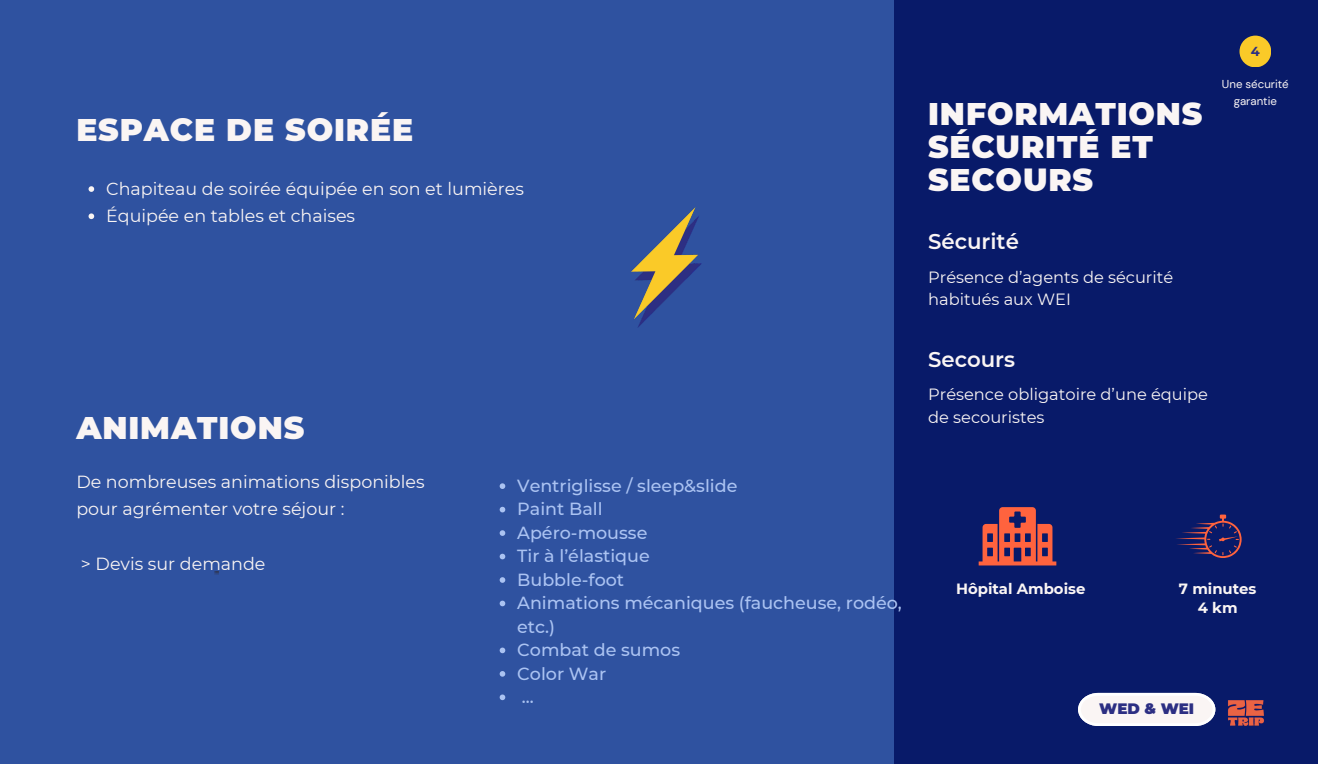
<style>
.page{position:relative;width:1318px;height:764px;background:#fff}
.page>*{position:absolute;margin:0;border:0;box-sizing:border-box;transform-origin:0 0}
.t1{font:900 31.25px/32.8px "Montserrat";letter-spacing:.03em;color:#faf5f4}
.t2{font:600 21.25px "Montserrat";color:#faf5f4}
.t3{font:17.5px/27.2px "Montserrat";color:#faf5f4}
.t4{font:500 17.5px/23.5px "Montserrat";color:#abc3f2}
.t5{font:16.25px/22.5px "Montserrat";color:#faf5f4}
.t6{font:900 15.12px "Montserrat";color:#2c2f83}
.t7{font:700 14.88px/19.8px "Montserrat";color:#faf5f4;text-align:center}
.t8{font:700 13px "Montserrat";color:#2c2f83}
.t9{font:11.5px/17px "DM Sans";color:#faf5f4;text-align:center}
</style>
<div class="page">
<div style="left:0;top:0;width:1317px;height:763px;background:#2f52a0"></div>
<img style="left:631px;top:208px;width:71px;height:119px">
<div style="left:894px;top:0;width:423px;height:763px;background:#081a69"></div>
<svg style="left:214px;top:571px;width:5px;height:3px"></svg>
<div style="left:1239px;top:36px;width:31px;height:31px;background:#faca28;border-radius:50%"></div>
<img style="left:1228px;top:700px;width:36px;height:26px">
<svg style="left:1078px;top:692px;width:137px;height:33px;background:#e7e5ea"></svg>
<svg style="left:978px;top:507px;width:78px;height:58px"></svg>
<svg style="left:1176px;top:514px;width:65px;height:43px"></svg>
<svg style="left:88px;top:186px;width:6px;height:6px"></svg>
<svg style="left:88px;top:213px;width:6px;height:6px"></svg>
<svg style="left:499px;top:483px;width:6px;height:5px"></svg>
<svg style="left:499px;top:506px;width:6px;height:6px"></svg>
<svg style="left:499px;top:530px;width:6px;height:5px"></svg>
<svg style="left:499px;top:553px;width:6px;height:6px"></svg>
<svg style="left:499px;top:577px;width:6px;height:5px"></svg>
<svg style="left:499px;top:600px;width:6px;height:6px"></svg>
<svg style="left:499px;top:647px;width:6px;height:5px"></svg>
<svg style="left:499px;top:671px;width:6px;height:5px"></svg>
<svg style="left:499px;top:694px;width:6px;height:5px"></svg>
<h3 class="t1" style="left:76px;top:113px;width:338px">ESPACE DE SOIRÉE</h3>
<h3 class="t3" style="left:106px;top:175px;width:419px">Chapiteau de soirée équipée en son et lumières</h3>
<h2 class="t3" style="left:106px;top:202px;width:250px">Équipée en tables et chaises</h2>
<h3 class="t1" style="left:76px;top:411px;width:229px">ANIMATIONS</h3>
<p class="t3" style="left:76px;top:468px;width:350px">De nombreuses animations disponibles pour agrémenter votre séjour :</p>
<p class="t3" style="left:81px;top:549px;width:186px">&gt; Devis sur demande</p>
<h5 class="t4" style="left:517px;top:473px;width:222px">Ventriglisse / sleep&amp;slide</h5>
<h5 class="t4" style="left:517px;top:497px;width:87px">Paint Ball</h5>
<h4 class="t4" style="left:517px;top:520px;width:132px">Apéro-mousse</h4>
<p class="t4" style="left:517px;top:544px;width:134px">Tir à l’élastique</p>
<h1 class="t4" style="left:517px;top:567px;width:108px">Bubble-foot</h1>
<p class="t4" style="left:517px;top:590px;width:386px">Animations mécaniques (faucheuse, rodéo, etc.)</p>
<p class="t4" style="left:517px;top:637px;width:164px">Combat de sumos</p>
<p class="t4" style="left:517px;top:661px;width:90px">Color War</p>
<h1 class="t4" style="left:522px;top:684px;width:13px">...</h1>
<h3 class="t1" style="left:928px;top:97px;width:276px">INFORMATIONS<br>SÉCURITÉ ET<br>SECOURS</h3>
<p class="t2" style="left:928px;top:228px;width:92px">Sécurité</p>
<p class="t5" style="left:928px;top:265px;width:246px">Présence d’agents de sécurité habitués aux WEI</p>
<p class="t8" style="left:1250px;top:43px;width:10px">4</p>
<p class="t9" style="left:1221px;top:75px;width:68px">Une sécurité garantie</p>
<p class="t2" style="left:928px;top:346px;width:88px">Secours</p>
<p class="t5" style="left:928px;top:383px;width:281px">Présence obligatoire d’une équipe de secouristes</p>
<p class="t7" style="left:956px;top:578px;width:131px">Hôpital Amboise</p>
<p class="t7" style="left:1178px;top:578px;width:79px">7 minutes<br>4 km</p>
<p class="t6" style="left:1098px;top:699px;width:97px">WED &amp; WEI</p>
</div>
